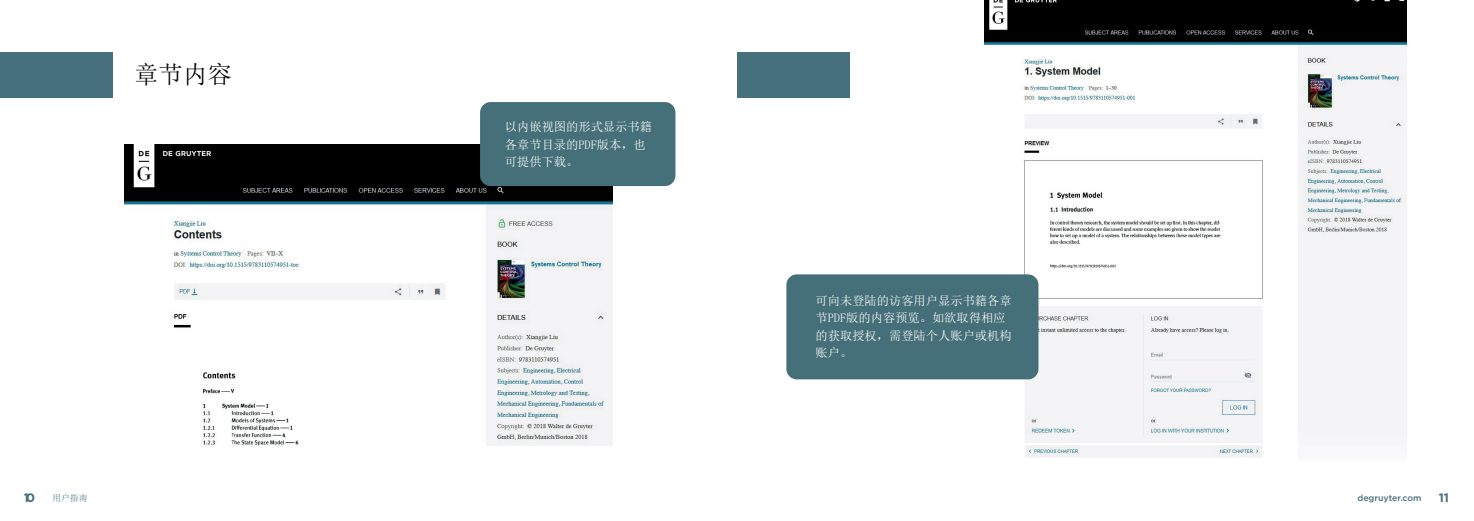
<style>
.page{position:relative;width:1474px;height:521px;background:#fff}
.page>*{position:absolute;margin:0;border:0;box-sizing:border-box;transform-origin:0 0}
.t1{font:24.5px "Sim Sun";color:#000}
.t2{font:12.25px/17.5px "Sim Sun";color:#fff}
.t3{font:700 12.25px "Gotham";color:#467079}
.t4{font:500 8.75px "Gotham";color:#467079}
.t5{font:8.75px "Sim Sun";color:#467079}
</style>
<div class="page">
<div style="left:0;top:52px;width:113px;height:46px;background:#46717c"></div>
<div style="left:737px;top:52px;width:112px;height:46px;background:#46717c"></div>
<img style="left:984px;top:0;width:422px;height:458px">
<div style="left:786px;top:274px;width:252px;height:105px;background:#467079;border-radius:10px"></div>
<img style="left:125px;top:144px;width:487px;height:301px">
<div style="left:480px;top:102px;width:195px;height:84px;background:#467079;border-radius:10px"></div>
<h1 class="t1" style="left:134px;top:62px;width:99px">章节内容</h1>
<p class="t2" style="left:505px;top:118px;width:148px">以内嵌视图的形式显示书籍各章节目录的PDF版本，也可提供下载。</p>
<p class="t2" style="left:815px;top:291px;width:197px">可向未登陆的访客用户显示书籍各章节PDF版的内容预览。如欲取得相应的获取授权，需登陆个人账户或机构账户。</p>
<p class="t3" style="left:24px;top:490px;width:13px">10</p>
<p class="t5" style="left:52px;top:493px;width:36px">用户指南</p>
<p class="t4" style="left:1357px;top:492px;width:65px">degruyter.com</p>
<p class="t3" style="left:1438px;top:490px;width:12px">11</p>
</div>
